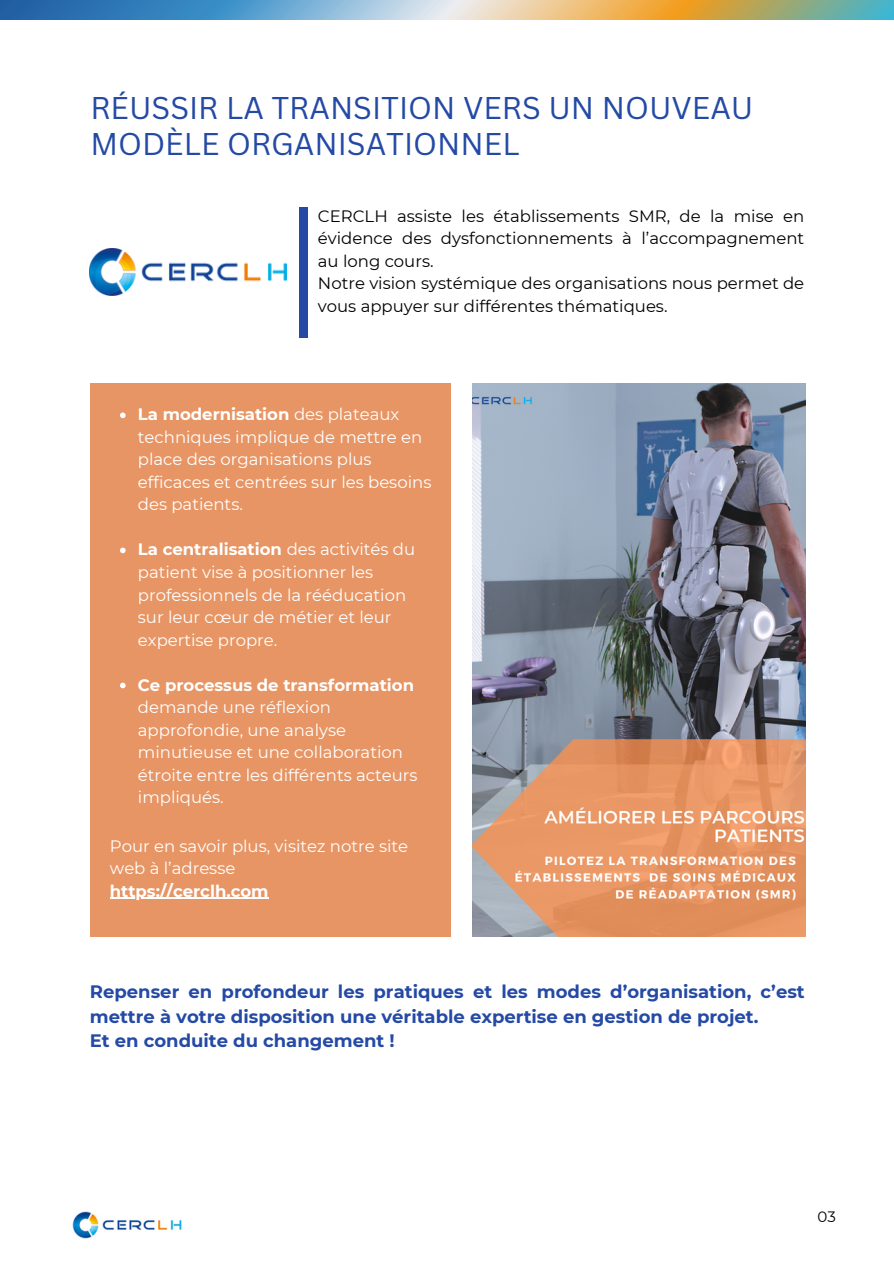
<style>
.page{position:relative;width:894px;height:1264px;background:#fff}
.page>*{position:absolute;margin:0;border:0;box-sizing:border-box;transform-origin:0 0}
.t1{font:30.6px/36px "Canva Sans";color:#244aa5}
.t2{font:700 18px/24.8px "Montserrat";color:#244aa5}
.t3{font:16.5px/22.5px "Montserrat";color:#fff}
.t4{font:16.5px/22.5px "Montserrat";color:#000;text-align:justify}
.t5{font:700 16.5px "Montserrat";color:#fff}
.t6{font:15px "Montserrat";color:#000}
.s1{font-weight:700}
</style>
<div class="page">
<img style="left:472px;top:383px;width:333px;height:553px">
<img style="left:89px;top:249px;width:197px;height:46px">
<div style="left:299px;top:207px;width:8px;height:130px;background:#244aa5"></div>
<img style="left:72px;top:1211px;width:110px;height:26px">
<div style="left:90px;top:383px;width:361px;height:553px;background:#e79564"></div>
<svg style="left:120px;top:412px;width:5px;height:6px"></svg>
<svg style="left:120px;top:547px;width:5px;height:6px"></svg>
<svg style="left:120px;top:682px;width:5px;height:6px"></svg>
<hr style="left:110px;top:897px;width:158px;height:1px;background:#fff">
<svg style="left:0;top:0;width:893px;height:20px;background:#92a9a4"></svg>
<p class="t1" style="left:90px;top:89px;width:664px">RÉUSSIR LA TRANSITION VERS UN NOUVEAU<br>MODÈLE ORGANISATIONNEL</p>
<p class="t4" style="left:318px;top:205px;width:487px">CERCLH assiste les établissements SMR, de la mise en évidence des dysfonctionnements à l’accompagnement au long cours.</p>
<p class="t4" style="left:318px;top:272px;width:487px">Notre vision systémique des organisations nous permet de vous appuyer sur différentes thématiques.</p>
<p class="t3" style="left:138px;top:403px;width:295px"><span class="s1">La modernisation</span> des plateaux techniques implique de mettre en place des organisations plus efficaces et centrées sur les besoins des patients.</p>
<p class="t3" style="left:138px;top:538px;width:279px"><span class="s1">La centralisation</span> des activités du patient vise à positionner les professionnels de la rééducation sur leur cœur de métier et leur expertise propre.</p>
<p class="t3" style="left:138px;top:673px;width:281px"><span class="s1">Ce processus de transformation </span>demande une réflexion approfondie, une analyse minutieuse et une collaboration étroite entre les différents acteurs impliqués.</p>
<h2 class="t3" style="left:110px;top:834px;width:300px">Pour en savoir plus, visitez notre site web à l’adresse</h2>
<p class="t5" style="left:110px;top:880px;width:160px">https://cerclh.com</p>
<p class="t2" style="left:90px;top:978px;width:716px">Repenser en profondeur les pratiques et les modes d’organisation, c’est mettre à votre disposition une véritable expertise en gestion de projet.<br>Et en conduite du changement !</p>
<h1 class="t6" style="left:817px;top:1206px;width:20px">03</h1>
</div>
